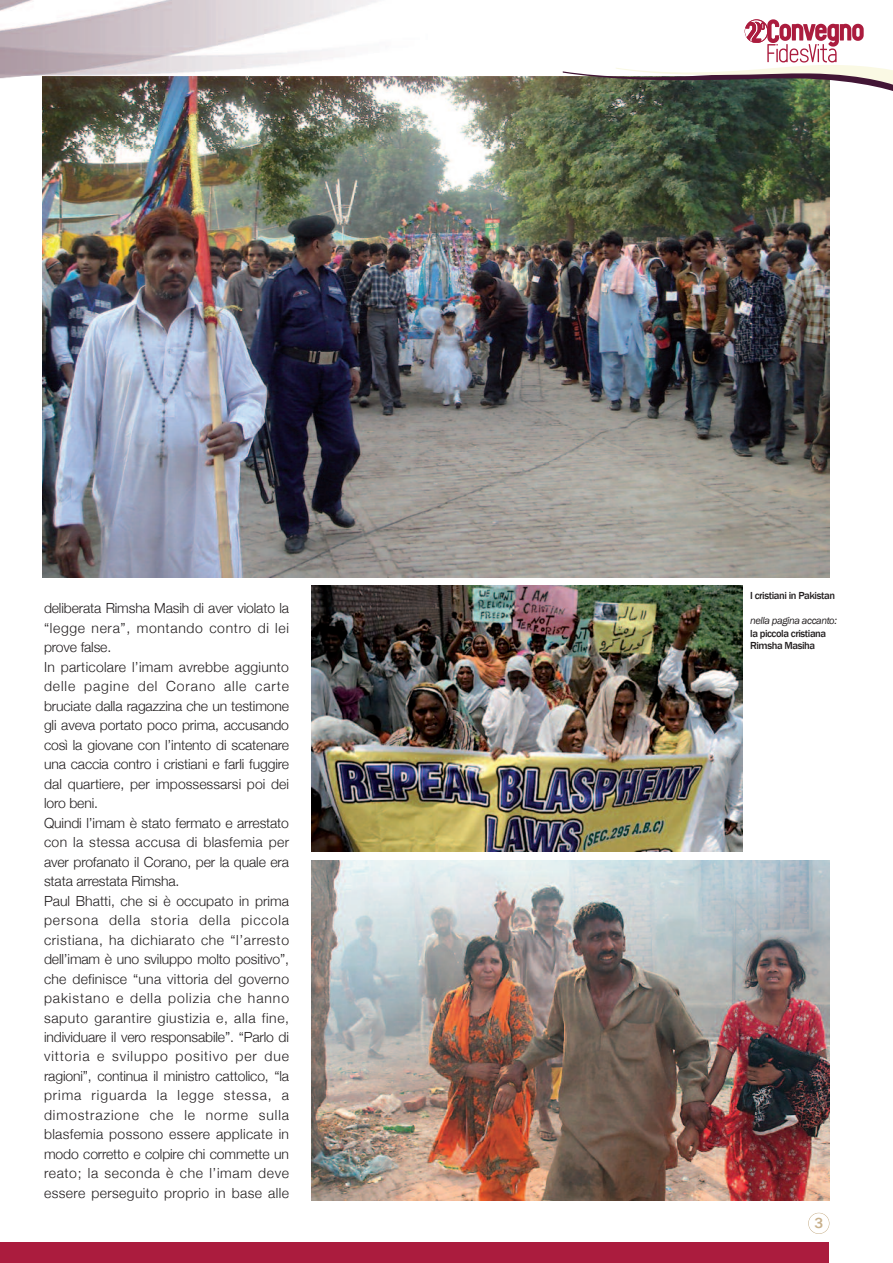
<style>
.page{position:relative;width:893px;height:1263px;background:#fff}
.page>*{position:absolute;margin:0;border:0;box-sizing:border-box;transform-origin:0 0}
.t1{font:500 15px "Franklin Gothic";color:#c8b08b}
.t2{font:300 13.95px/19.5px "Helvetica Neue";letter-spacing:.005em;color:#231f20}
.t3{font:500 10.5px/12.6px "Franklin Gothic";letter-spacing:-.04em;color:#231f20}
.t4{font:italic 10.5px "Franklin Gothic";letter-spacing:-.04em;color:#231f20}
</style>
<div class="page">
<img style="left:43px;top:94px;width:786px;height:483px">
<img style="left:312px;top:586px;width:430px;height:265px">
<img style="left:312px;top:860px;width:517px;height:340px">
<div style="left:808px;top:1213px;width:21px;height:21px;border:1px solid #c8b08b;border-radius:50%"></div>
<img style="left:0;top:0;width:729px;height:149px">
<svg style="left:563px;top:19px;width:330px;height:75px"></svg>
<div style="left:0;top:1242px;width:829px;height:21px;background:#ab1c3e"></div>
<p class="t2" style="left:44px;top:598px;width:247px">deliberata Rimsha Masih di aver violato la “legge nera”, montando contro di lei prove false.<br>In particolare l’imam avrebbe aggiunto delle pagine del Corano alle carte bruciate dalla ragazzina che un testimone gli aveva portato poco prima, accusando così la giovane con l’intento di scatenare una caccia contro i cristiani e farli fuggire dal quartiere, per impossessarsi poi dei loro beni.<br>Quindi l’imam è stato fermato e arrestato con la stessa accusa di blasfemia per aver profanato il Corano, per la quale era stata arrestata Rimsha.<br>Paul Bhatti, che si è occupato in prima persona della storia della piccola cristiana, ha dichiarato che “l’arresto dell’imam è uno sviluppo molto positivo”, che definisce “una vittoria del governo pakistano e della polizia che hanno saputo garantire giustizia e, alla fine, individuare il vero responsabile”. “Parlo di vittoria e sviluppo positivo per due ragioni”, continua il ministro cattolico, “la prima riguarda la legge stessa, a dimostrazione che le norme sulla blasfemia possono essere applicate in modo corretto e colpire chi commette un reato; la seconda è che l’imam deve essere perseguito proprio in base alle</p>
<p class="t3" style="left:750px;top:589px;width:86px">I cristiani in Pakistan</p>
<p class="t4" style="left:750px;top:614px;width:88px">nella pagina accanto:</p>
<p class="t3" style="left:750px;top:626px;width:78px">la piccola cristiana<br>Rimsha Masiha</p>
<p class="t1" style="left:814px;top:1214px;width:10px">3</p>
</div>
